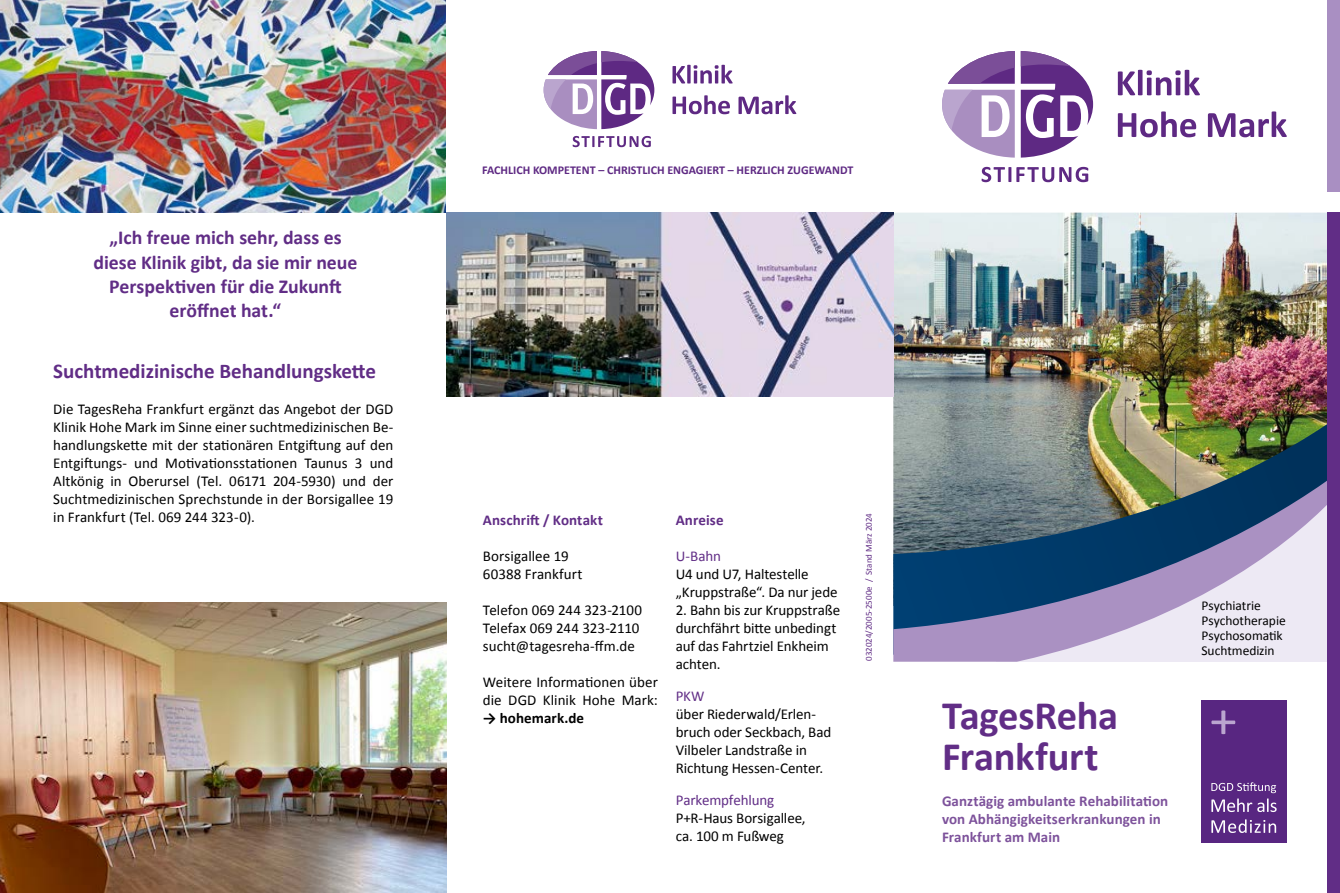
<style>
.page{position:relative;width:1340px;height:893px;background:#fff}
.page>*{position:absolute;margin:0;border:0;box-sizing:border-box;transform-origin:0 0}
.t1{font:700 40.5px/40.5px "Calibri";letter-spacing:-.01em;color:#612d86}
.t2{font:700 21px "Calibri";color:#612d86}
.t3{font:700 19.8px/24.3px "Calibri";letter-spacing:-.005em;color:#612d86;text-align:center}
.t4{font:15px/18px "Calibri";letter-spacing:-.005em;color:#000}
.t5{font:700 15px/18px "Calibri";letter-spacing:.005em;color:#7d529b}
.t6{font:700 15px "Calibri";letter-spacing:.005em;color:#612d86}
.t7{font:15px "Calibri";letter-spacing:-.01em;color:#612d86}
.t8{font:700 15px "Calibri";letter-spacing:.005em;color:#000}
.t9{font:13.5px/15px "Calibri";letter-spacing:-.005em;color:#000}
.t10{font:700 12px "Calibri";color:#5e2983}
.t11{font:9px "Calibri";color:#612d86}
</style>
<div class="page">
<img style="left:893px;top:213px;width:434px;height:202px">
<img style="left:893px;top:415px;width:434px;height:56px">
<svg style="left:893px;top:471px;width:434px;height:191px;background:#75849f"></svg>
<div style="left:1327px;top:213px;width:12px;height:680px;background:#612d86"></div>
<div style="left:1327px;top:0;width:12px;height:191px;background:#a98fc2"></div>
<img style="left:446px;top:213px;width:447px;height:183px">
<img style="left:0;top:0;width:445px;height:213px">
<svg style="left:1117px;top:111px;width:169px;height:26px"></svg>
<svg style="left:1117px;top:70px;width:82px;height:25px"></svg>
<svg style="left:981px;top:167px;width:107px;height:15px"></svg>
<svg style="left:948px;top:51px;width:66px;height:33px"></svg>
<svg style="left:942px;top:90px;width:72px;height:68px"></svg>
<svg style="left:1020px;top:51px;width:73px;height:107px"></svg>
<svg style="left:672px;top:95px;width:124px;height:19px"></svg>
<svg style="left:672px;top:65px;width:60px;height:19px"></svg>
<svg style="left:572px;top:136px;width:79px;height:11px"></svg>
<svg style="left:543px;top:51px;width:111px;height:78px"></svg>
<div style="left:1201px;top:701px;width:85px;height:142px;background:#582681"></div>
<svg style="left:1211px;top:710px;width:24px;height:24px"></svg>
<svg style="left:1211px;top:819px;width:65px;height:14px"></svg>
<svg style="left:1211px;top:782px;width:65px;height:30px"></svg>
<img style="left:0;top:602px;width:446px;height:291px">
<h3 class="t3" style="left:93px;top:226px;width:265px">„Ich freue mich sehr, dass es diese Klinik gibt, da sie mir neue<br>Perspektiven für die Zukunft eröffnet hat.“</h3>
<h2 class="t2" style="left:53px;top:357px;width:324px">Suchtmedizinische Behandlungskette</h2>
<p class="t4" style="left:53px;top:400px;width:342px;text-align:justify">Die TagesReha Frankfurt ergänzt das Angebot der DGD Klinik Hohe Mark im Sinne einer suchtmedizinischen Be&shy;handlungskette mit der stationären Entgiftung auf den Entgiftungs- und Motivationsstationen Taunus 3 und Altkönig in Oberursel (Tel. 06171 204-5930) und der Suchtmedizinischen Sprechstunde in der Borsigallee 19 in Frankfurt (Tel. 069 244 323-0).</p>
<p class="t10" style="left:482px;top:163px;width:372px">FACHLICH KOMPETENT – CHRISTLICH ENGAGIERT – HERZLICH ZUGEWANDT</p>
<p class="t6" style="left:483px;top:510px;width:121px">Anschrift / Kontakt</p>
<p class="t4" style="left:483px;top:547px;width:101px">Borsigallee 19<br>60388 Frankfurt</p>
<p class="t4" style="left:483px;top:601px;width:161px">Telefon 069 244 323-2100<br>Telefax 069 244 323-2110 sucht@tagesreha-ffm.de</p>
<p class="t4" style="left:483px;top:673px;width:176px">Weitere Informationen über die DGD Klinik Hohe Mark:</p>
<p class="t8" style="left:483px;top:708px;width:103px">→ hohemark.de</p>
<p class="t6" style="left:675px;top:510px;width:49px">Anreise</p>
<p class="t7" style="left:675px;top:546px;width:47px">U-Bahn</p>
<p class="t4" style="left:675px;top:565px;width:163px">U4 und U7, Haltestelle „Kruppstraße“. Da nur jede</p>
<p class="t4" style="left:675px;top:601px;width:166px">2. Bahn bis zur Kruppstraße durchfährt bitte unbedingt auf das Fahrtziel Enkheim achten.</p>
<p class="t7" style="left:675px;top:686px;width:30px">PKW</p>
<p class="t4" style="left:675px;top:705px;width:157px">über Riederwald/Erlen&shy;bruch oder Seckbach, Bad<br>Vilbeler Landstraße in<br>Richtung Hessen-Center.</p>
<p class="t7" style="left:675px;top:791px;width:100px">Parkempfehlung</p>
<p class="t4" style="left:675px;top:809px;width:131px">P+R-Haus Borsigallee, ca. 100 m Fußweg</p>
<p class="t11" style="left:863px;top:661px;width:150px;rotate:-90deg">032024/2005-2500e / Stand März 2024</p>
<h1 class="t1" style="left:942px;top:696px;width:177px">TagesReha<br>Frankfurt</h1>
<p class="t5" style="left:942px;top:792px;width:228px">Ganztägig ambulante Rehabilitation von Abhängigkeitserkrankungen in<br>Frankfurt am Main</p>
<p class="t9" style="left:1201px;top:598px;width:86px">Psychiatrie<br>Psychotherapie<br>Psychosomatik<br>Suchtmedizin</p>
</div>
